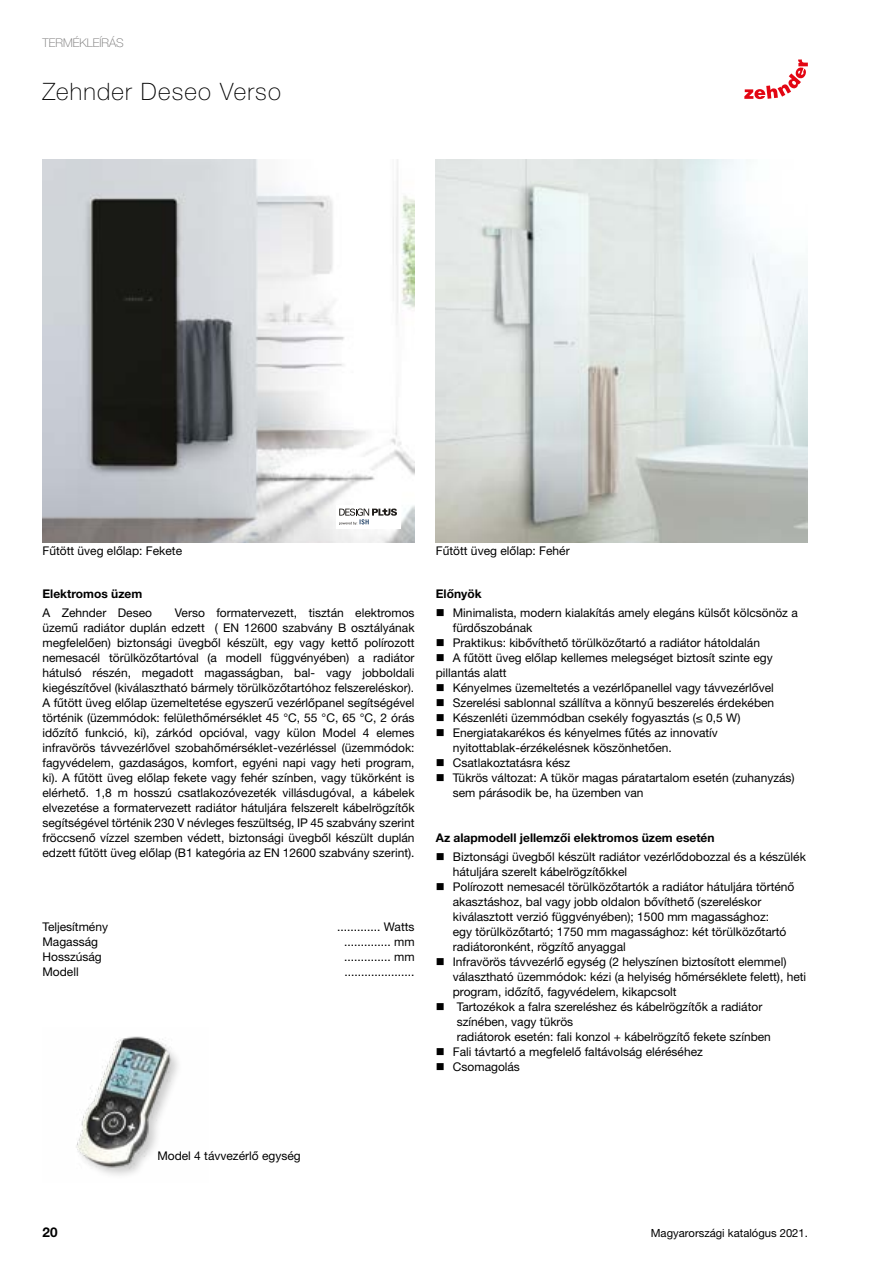
<style>
.page{position:relative;width:893px;height:1263px;background:#fff}
.page>*{position:absolute;margin:0;border:0;box-sizing:border-box;transform-origin:0 0}
.t1{font:100 24px "Helvetica Neue LTW1 G";letter-spacing:.05em;color:#000}
.t2{font:700 13.5px "Helvetica Neue LTW1 G";color:#000}
.t3{font:12px/15px "Helvetica Neue For Zehnder";color:#000}
.t4{font:700 12px "Helvetica Neue LTW1 G";color:#000}
.t5{font:100 12px "Helvetica Neue LTW1 G";color:#706f6f}
.t6{font:11.25px "Helvetica Neue For Zehnder";color:#000}
</style>
<div class="page">
<svg style="left:744px;top:60px;width:64px;height:39px"></svg>
<img style="left:436px;top:159px;width:372px;height:383px">
<img style="left:76px;top:1036px;width:102px;height:140px">
<img style="left:43px;top:159px;width:372px;height:383px">
<div style="left:336px;top:505px;width:64px;height:23px;background:#fff"></div>
<svg style="left:339px;top:508px;width:58px;height:17px"></svg>
<p class="t5" style="left:43px;top:35px;width:83px">TERMÉKLEÍRÁS</p>
<h1 class="t1" style="left:43px;top:77px;width:240px">Zehnder Deseo Verso</h1>
<p class="t3" style="left:43px;top:543px;width:141px">Fűtött üveg előlap: Fekete</p>
<p class="t4" style="left:43px;top:586px;width:101px">Elektromos üzem</p>
<p class="t3" style="left:43px;top:605px;width:111px">A Zehnder Deseo</p>
<p class="t3" style="left:43px;top:605px;width:374px;text-align:justify;text-indent:132px">Verso formatervezett, tisztán elektromos üzemű radiátor duplán edzett ( EN 12600 szabvány B osztályának megfelelően) biztonsági üvegből készült, egy vagy kettő polírozott nemesacél törülközőtartóval (a modell függvényében) a radiátor hátulsó részén, megadott magasságban, bal- vagy jobboldali kiegészítővel (kiválasztható bármely törülközőtartóhoz felszereléskor).<br>A fűtött üveg előlap üzemeltetése egyszerű vezérlőpanel segítségével történik (üzemmódok: felülethőmérséklet 45 °C, 55 °C, 65 °C, 2 órás időzítő funkció, ki), zárkód opcióval, vagy külon Model 4 elemes infravörös távvezérlővel szobahőmérséklet-vezérléssel (üzemmódok: fagyvédelem, gazdaságos, komfort, egyéni napi vagy heti program, ki). A fűtött üveg előlap fekete vagy fehér színben, vagy tükörként is elérhető. 1,8 m hosszú csatlakozóvezeték villásdugóval, a kábelek elvezetése a formatervezett radiátor hátuljára felszerelt kábelrögzítők segítségével történik 230 V névleges feszültség, IP 45 szabvány szerint fröccsenő vízzel szemben védett, biztonsági üvegből készült duplán edzett fűtött üveg előlap (B1 kategória az EN 12600 szabvány szerint).</p>
<p class="t3" style="left:43px;top:919px;width:67px">Teljesítmény<br>Magasság<br>Hosszúság<br>Modell</p>
<p class="t3" style="left:344px;top:919px;width:72px;text-align:justify;text-indent:-7px">............. Watts .............. mm .............. mm .....................</p>
<p class="t3" style="left:436px;top:543px;width:135px">Fűtött üveg előlap: Fehér</p>
<p class="t4" style="left:436px;top:586px;width:47px">Előnyök</p>
<p class="t3" style="left:453px;top:605px;width:346px;text-indent:-17px">■ Minimalista, modern kialakítás amely elegáns külsőt kölcsönöz a fürdőszobának</p>
<p class="t3" style="left:436px;top:635px;width:326px">■ Praktikus: kibővíthető törülközőtartó a radiátor hátoldalán</p>
<p class="t3" style="left:436px;top:650px;width:338px">■ A fűtött üveg előlap kellemes melegséget biztosít szinte egy pillantás alatt</p>
<p class="t3" style="left:436px;top:680px;width:339px">■ Kényelmes üzemeltetés a vezérlőpanellel vagy távvezérlővel</p>
<p class="t3" style="left:436px;top:695px;width:340px">■ Szerelési sablonnal szállítva a könnyű beszerelés érdekében</p>
<p class="t3" style="left:436px;top:710px;width:306px">■ Készenléti üzemmódban csekély fogyasztás (≤ 0,5 W)</p>
<p class="t3" style="left:453px;top:725px;width:267px;text-indent:-17px">■ Energiatakarékos és kényelmes fűtés az innovatív nyitottablak-érzékelésnek köszönhetően.</p>
<p class="t3" style="left:436px;top:755px;width:136px">■ Csatlakoztatásra kész</p>
<p class="t3" style="left:453px;top:770px;width:343px;text-indent:-17px">■ Tükrös változat: A tükör magas páratartalom esetén (zuhanyzás) sem párásodik be, ha üzemben van</p>
<p class="t4" style="left:436px;top:830px;width:280px">Az alapmodell jellemzői elektromos üzem esetén</p>
<p class="t3" style="left:453px;top:849px;width:355px;text-indent:-17px">■ Biztonsági üvegből készült radiátor vezérlődobozzal és a készülék hátuljára szerelt kábelrögzítőkkel</p>
<p class="t3" style="left:453px;top:879px;width:343px;text-indent:-17px">■ Polírozott nemesacél törülközőtartók a radiátor hátuljára történő akasztáshoz, bal vagy jobb oldalon bővíthető (szereléskor kiválasztott verzió függvényében); 1500 mm magassághoz:<br>egy törülközőtartó; 1750 mm magassághoz: két törülközőtartó radiátoronként, rögzítő anyaggal</p>
<p class="t3" style="left:453px;top:954px;width:355px;text-indent:-17px">■ Infravörös távvezérlő egység (2 helyszínen biztosított elemmel) választható üzemmódok: kézi (a helyiség hőmérséklete felett), heti program, időzítő, fagyvédelem, kikapcsolt</p>
<p class="t3" style="left:457px;top:999px;width:316px;text-indent:-21px">■ Tartozékok a falra szereléshez és kábelrögzítők a radiátor színében, vagy tükrös<br>radiátorok esetén: fali konzol + kábelrögzítő fekete színben</p>
<p class="t3" style="left:436px;top:1044px;width:268px">■ Fali távtartó a megfelelő faltávolság eléréséhez</p>
<p class="t3" style="left:436px;top:1059px;width:86px">■ Csomagolás</p>
<p class="t3" style="left:157px;top:1147px;width:145px">Model 4 távvezérlő egység</p>
<p class="t2" style="left:43px;top:1224px;width:17px">20</p>
<p class="t6" style="left:651px;top:1226px;width:159px">Magyarországi katalógus 2021.</p>
</div>
